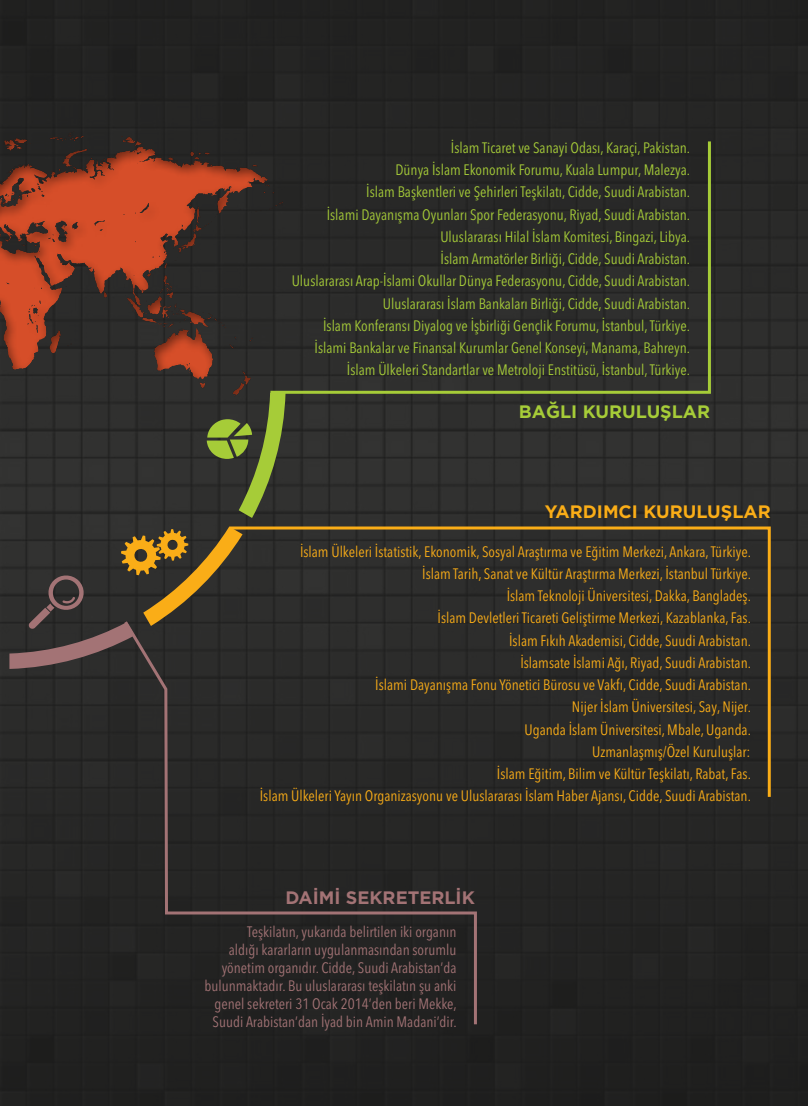
<style>
.page{position:relative;width:808px;height:1106px;background:#fff}
.page>*{position:absolute;margin:0;border:0;box-sizing:border-box;transform-origin:0 0}
.t1{font:700 18px "Gotham";color:#faad17}
.t2{font:700 18px "Gotham";color:#a37375}
.t3{font:700 18px "Gotham";color:#a6cc38}
.t4{font:condensed 15px/22.2px "Avenir Next LT Pro";color:#faad17;text-align:right}
.t5{font:condensed 15px/22.2px "Avenir Next LT Pro";color:#a6cc38;text-align:right}
.t6{font:condensed 15px/18px "Avenir Next LT Pro";color:#a37375;text-align:right}
</style>
<div class="page">
<img style="left:0;top:0;width:808px;height:1106px">
<div style="left:0;top:118px;width:280px;height:293px;background:#252525"></div>
<div style="left:0;top:146px;width:295px;height:270px;background:#000;opacity:.49"></div>
<svg style="left:9px;top:526px;width:217px;height:143px;background:#4f4231"></svg>
<svg style="left:226px;top:525px;width:546px;height:275px;background:#302e29"></svg>
<div style="left:121px;top:618px;width:357px;height:409px;background:#262625"></div>
<div style="left:267px;top:138px;width:445px;height:257px;background:#2a2a29"></div>
<svg style="left:207px;top:393px;width:78px;height:125px;background:#535f30"></svg>
<p class="t5" style="left:292px;top:136px;width:400px">İslam Ticaret ve Sanayi Odası, Karaçi, Pakistan.<br>Dünya İslam Ekonomik Forumu, Kuala Lumpur, Malezya.<br>İslam Başkentleri ve Şehirleri Teşkilatı, Cidde, Suudi Arabistan.<br>İslami Dayanışma Oyunları Spor Federasyonu, Riyad, Suudi Arabistan.<br>Uluslararası Hilal İslam Komitesi, Bingazi, Libya.<br>İslam Armatörler Birliği, Cidde, Suudi Arabistan.<br>Uluslararası Arap-İslami Okullar Dünya Federasyonu, Cidde, Suudi Arabistan.<br>Uluslararası İslam Bankaları Birliği, Cidde, Suudi Arabistan.<br>İslam Konferansı Diyalog ve İşbirliği Gençlik Forumu, İstanbul, Türkiye.<br>İslami Bankalar ve Finansal Kurumlar Genel Konseyi, Manama, Bahreyn.<br>İslam Ülkeleri Standartlar ve Metroloji Enstitüsü, İstanbul, Türkiye.</p>
<p class="t3" style="left:519px;top:401px;width:193px">BAĞLI KURULUŞLAR</p>
<p class="t1" style="left:545px;top:501px;width:228px">YARDIMCI KURULUŞLAR</p>
<p class="t4" style="left:260px;top:540px;width:493px">İslam Ülkeleri İstatistik, Ekonomik, Sosyal Araştırma ve Eğitim Merkezi, Ankara, Türkiye.<br>İslam Tarih, Sanat ve Kültür Araştırma Merkezi, İstanbul Türkiye.<br>İslam Teknoloji Üniversitesi, Dakka, Bangladeş.<br>İslam Devletleri Ticareti Geliştirme Merkezi, Kazablanka, Fas.<br>İslam Fıkıh Akademisi, Cidde, Suudi Arabistan.<br>İslamsate İslami Ağı, Riyad, Suudi Arabistan.<br>İslami Dayanışma Fonu Yönetici Bürosu ve Vakfı, Cidde, Suudi Arabistan.<br>Nijer İslam Üniversitesi, Say, Nijer.<br>Uganda İslam Üniversitesi, Mbale, Uganda.<br>Uzmanlaşmış/Özel Kuruluşlar:<br>İslam Eğitim, Bilim ve Kültür Teşkilatı, Rabat, Fas.<br>İslam Ülkeleri Yayın Organizasyonu ve Uluslararası İslam Haber Ajansı, Cidde, Suudi Arabistan.</p>
<p class="t2" style="left:285px;top:887px;width:191px">DAİMİ SEKRETERLİK</p>
<p class="t6" style="left:204px;top:922px;width:254px">Teşkilatın, yukarıda belirtilen iki organın<br>aldığı kararların uygulanmasından sorumlu yönetim organıdır. Cidde, Suudi Arabistan’da bulunmaktadır. Bu uluslararası teşkilatın şu anki genel sekreteri 31 Ocak 2014’den beri Mekke, Suudi Arabistan’dan İyad bin Amin Madani’dir.</p>
</div>
